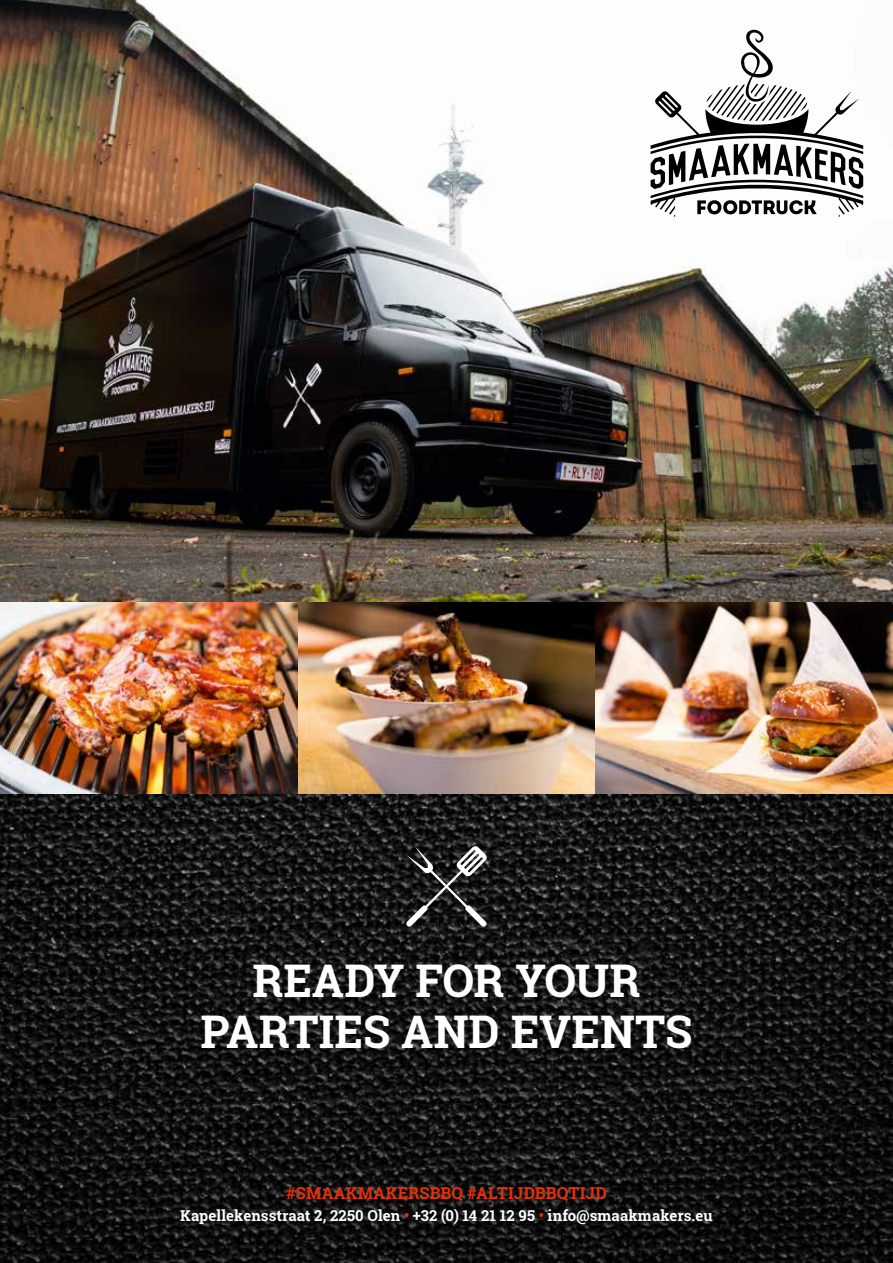
<style>
.page{position:relative;width:893px;height:1263px;background:#fff}
.page>*{position:absolute;margin:0;border:0;box-sizing:border-box;transform-origin:0 0}
.t1{font:700 45px/51px "Roboto Slab";letter-spacing:-.005em;color:#fff;text-align:center}
.t2{font:700 16.5px "Roboto Slab";letter-spacing:.005em;color:#e63009}
.t3{font:700 15px "Roboto Slab";letter-spacing:.005em;color:#fff}
.s1{color:#e63009}
</style>
<div class="page">
<img style="left:0;top:794px;width:893px;height:469px">
<img style="left:0;top:0;width:893px;height:602px">
<img style="left:298px;top:602px;width:297px;height:192px">
<img style="left:0;top:602px;width:298px;height:192px">
<img style="left:595px;top:602px;width:298px;height:192px">
<svg style="left:406px;top:846px;width:81px;height:81px;background:#3f3f3f"></svg>
<svg style="left:651px;top:30px;width:212px;height:187px"></svg>
<h1 class="t1" style="left:201px;top:955px;width:493px">READY FOR YOUR<br>PARTIES AND EVENTS</h1>
<p class="t2" style="left:286px;top:1182px;width:322px">#SMAAKMAKERSBBQ #ALTIJDBBQTIJD</p>
<p class="t3" style="left:180px;top:1205px;width:534px">Kapellekensstraat 2, 2250 Olen <span class="s1">•</span> +32 (0) 14 21 12 95 <span class="s1">•</span> info@smaakmakers.eu</p>
</div>
